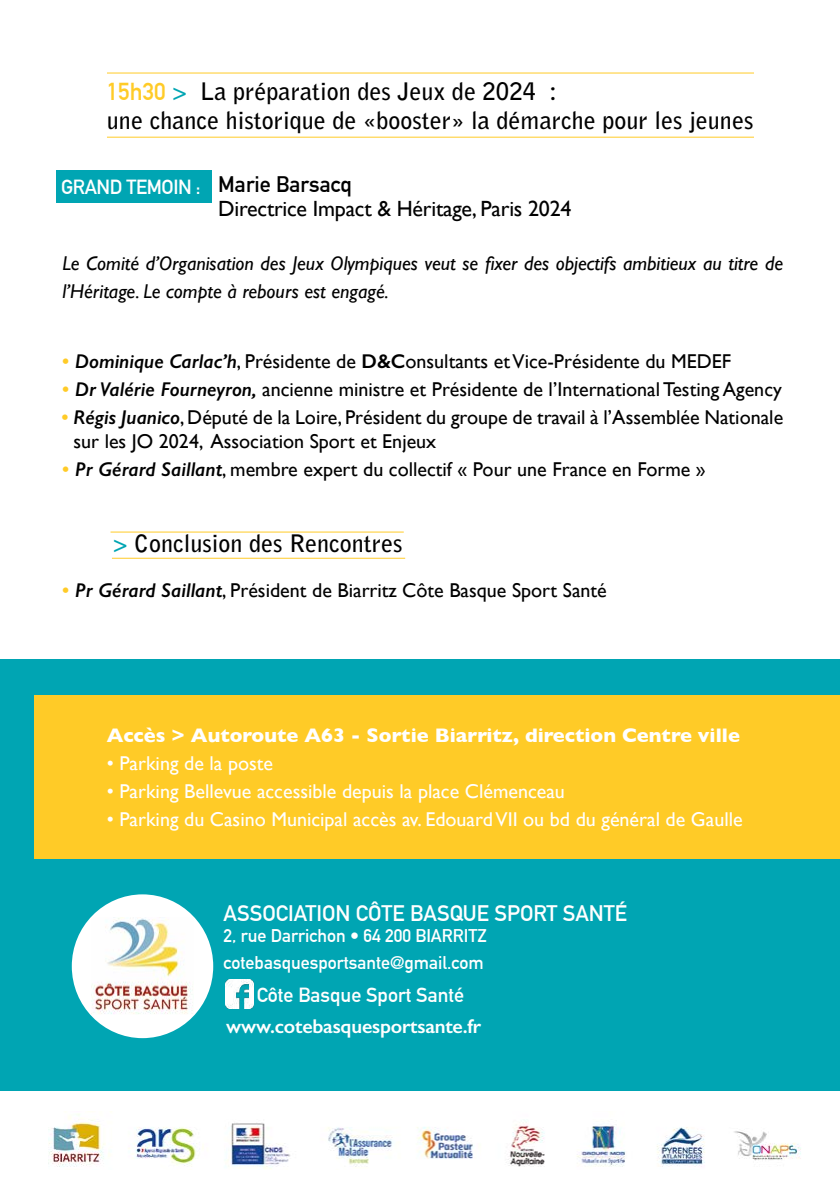
<style>
.page{position:relative;width:840px;height:1191px;background:#fff}
.page>*{position:absolute;margin:0;border:0;box-sizing:border-box;transform-origin:0 0}
.t1{font:700 24px "Bell Gothic Std";color:#000}
.t2{font:22px "Gill Sans";letter-spacing:-.01em;color:#000}
.t3{font:700 22px "DIN Alternate";color:#fff}
.t4{font:700 22px "DIN Alternate";color:#000}
.t5{font:20px "Gill Sans";color:#000}
.t6{font:20px "Gill Sans";color:#fff}
.t7{font:italic 20px/28px "Gill Sans";color:#000}
.t8{font:700 20px "Gill Sans";color:#fff}
.t9{font:600 20px "Gill Sans";letter-spacing:-.01em;color:#fff}
.t10{font:700 20px "DIN Alternate";color:#fff}
.t11{font:700 20px "DIN Alternate";letter-spacing:-.02em;color:#fff}
.t12{font:700 18px "DIN Alternate";color:#fff}
.s1{font-family:"DIN Alternate";color:#ffcb27}
.s2{color:#00a5b3}
.s3{font-weight:600;color:#ffcb27}
.s4{font-weight:600;font-style:italic}
.s5{font-weight:600}
</style>
<div class="page">
<div style="left:0;top:659px;width:839px;height:532px;background:#00a5b3"></div>
<div style="left:0;top:1091px;width:839px;height:100px;background:#fff"></div>
<hr style="left:107px;top:73px;width:646px;height:1px;background:#ffcb27">
<hr style="left:107px;top:137px;width:646px;height:1px;background:#ffcb27">
<div style="left:57px;top:170px;width:155px;height:33px;background:#00a5b3"></div>
<hr style="left:112px;top:558px;width:293px;height:1px;background:#ffcb27">
<hr style="left:110px;top:531px;width:293px;height:1px;background:#ffcb27">
<div style="left:72px;top:894px;width:141px;height:144px;background:#fff;border-radius:50%"></div>
<img style="left:91px;top:917px;width:102px;height:97px">
<div style="left:35px;top:695px;width:804px;height:164px;background:#ffcb27"></div>
<img style="left:225px;top:979px;width:28px;height:29px">
<img style="left:49px;top:1114px;width:752px;height:55px">
<p class="t1" style="left:107px;top:77px;width:452px"><span class="s1">15h30</span> <span class="s2">&gt;</span> La préparation des Jeux de 2024 :</p>
<p class="t1" style="left:107px;top:106px;width:648px">une chance historique de «booster» la démarche pour les jeunes</p>
<p class="t11" style="left:61px;top:172px;width:141px">GRAND TEMOIN :</p>
<p class="t4" style="left:218px;top:167px;width:135px">Marie Barsacq</p>
<p class="t2" style="left:218px;top:195px;width:354px">Directrice Impact &amp; Héritage, Paris 2024</p>
<p class="t7" style="left:62px;top:249px;width:721px">Le Comité d’Organisation des Jeux Olympiques veut se fixer des objectifs ambitieux au titre de l’Héritage. Le compte à rebours est engagé.</p>
<p class="t5" style="left:62px;top:350px;width:670px"><span class="s3">•</span> <span class="s4">Dominique Carlac’h</span>, Présidente de <span class="s5">D&amp;C</span>onsultants et Vice-Présidente du MEDEF</p>
<p class="t5" style="left:62px;top:378px;width:720px"><span class="s3">•</span> <span class="s4">Dr Valérie Fourneyron,</span> ancienne ministre et Présidente de l’International Testing Agency</p>
<p class="t5" style="left:61px;top:406px;width:722px"><span class="s3">•</span> <span class="s4">Régis Juanico</span>, Député de la Loire, Président du groupe de travail à l’Assemblée Nationale</p>
<p class="t5" style="left:73px;top:430px;width:364px">sur les JO 2024, Association Sport et Enjeux</p>
<p class="t5" style="left:62px;top:458px;width:644px"><span class="s3">•</span> <span class="s4">Pr Gérard Saillant</span>, membre expert du collectif « Pour une France en Forme »</p>
<p class="t1" style="left:113px;top:529px;width:290px"><span class="s2">&gt;</span> Conclusion des Rencontres</p>
<p class="t5" style="left:62px;top:579px;width:545px"><span class="s3">•</span> <span class="s4">Pr Gérard Saillant</span>, Président de Biarritz Côte Basque Sport Santé</p>
<p class="t8" style="left:107px;top:719px;width:634px">Accès &gt; Autoroute A63 - Sortie Biarritz, direction Centre ville</p>
<p class="t6" style="left:107px;top:751px;width:168px">• Parking de la poste</p>
<p class="t6" style="left:107px;top:779px;width:459px">• Parking Bellevue accessible depuis la place Clémenceau</p>
<p class="t6" style="left:107px;top:807px;width:637px">• Parking du Casino Municipal accès av. Edouard VII ou bd du général de Gaulle</p>
<p class="t3" style="left:223px;top:896px;width:405px">ASSOCIATION CÔTE BASQUE SPORT SANTÉ</p>
<p class="t12" style="left:223px;top:922px;width:265px">2, rue Darrichon • 64 200 BIARRITZ</p>
<p class="t12" style="left:223px;top:948px;width:261px">cotebasquesportsante@gmail.com</p>
<p class="t10" style="left:257px;top:979px;width:208px">Côte Basque Sport Santé</p>
<p class="t9" style="left:226px;top:1014px;width:256px">www.cotebasquesportsante.fr</p>
</div>
